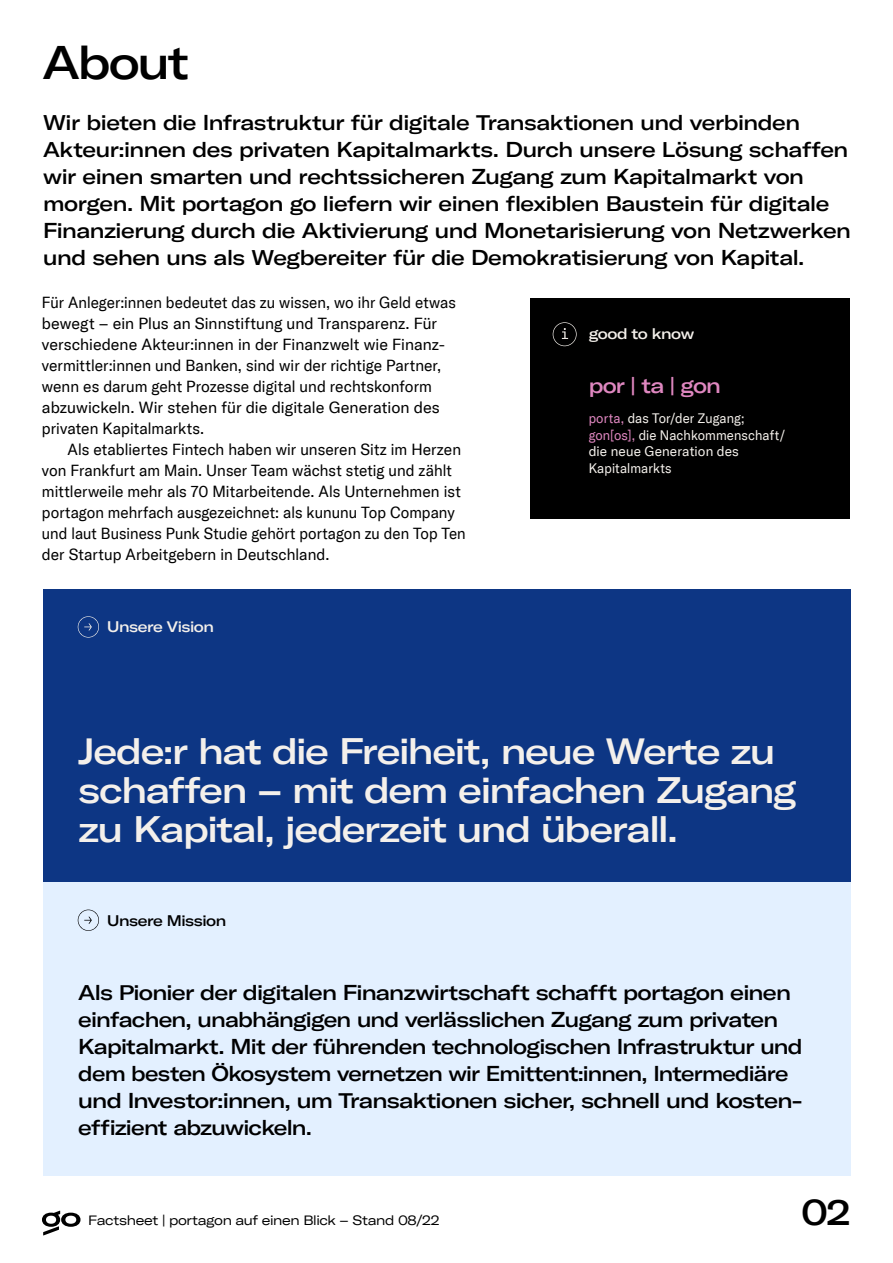
<style>
.page{position:relative;width:893px;height:1263px;background:#fff}
.page>*{position:absolute;margin:0;border:0;box-sizing:border-box;transform-origin:0 0}
.t1{font:500 expanded 46.5px "GT America";letter-spacing:-.045em;color:#000}
.t2{font:500 expanded 36px/39px "GT America";letter-spacing:-.04em;color:#f4f0eb}
.t3{font:500 expanded 36px "GT America";color:#000}
.t4{font:500 expanded 21px/27px "GT America";letter-spacing:-.025em;color:#000}
.t5{font:500 expanded 21px "GT America";letter-spacing:-.04em;color:#df87c0}
.t6{font:15.75px/21px "GT America";letter-spacing:.005em;color:#000}
.t7{font:500 expanded 15px "GT America";letter-spacing:-.03em;color:#f4f0eb}
.t8{font:500 expanded 15px "GT America";letter-spacing:-.03em;color:#000}
.t9{font:13.5px/16.5px "GT America";letter-spacing:.01em;color:#f4f0eb}
.t10{font:expanded 13.5px "GT America";letter-spacing:-.025em;color:#000}
.s1{color:#df87c0}
</style>
<div class="page">
<div style="left:43px;top:589px;width:808px;height:293px;background:#0d3684"></div>
<div style="left:43px;top:882px;width:808px;height:293px;background:#e3f0ff"></div>
<svg style="left:78px;top:616px;width:21px;height:22px"></svg>
<svg style="left:78px;top:909px;width:21px;height:22px"></svg>
<div style="left:530px;top:298px;width:320px;height:221px;background:#000"></div>
<svg style="left:553px;top:322px;width:24px;height:24px"></svg>
<svg style="left:42px;top:1210px;width:39px;height:25px"></svg>
<h1 class="t1" style="left:43px;top:34px;width:148px">About</h1>
<p class="t4" style="left:43px;top:109px;width:809px">Wir bieten die Infrastruktur für digitale Transaktionen und verbinden Akteur:innen des privaten Kapitalmarkts. Durch unsere Lösung schaffen wir einen smarten und rechtssicheren Zugang zum Kapitalmarkt von morgen. Mit portagon go liefern wir einen flexiblen Baustein für digitale Finanzierung durch die Aktivierung und Monetarisierung von Netzwerken und sehen uns als Wegbereiter für die Demokratisierung von Kapital.</p>
<p class="t6" style="left:42px;top:292px;width:415px">Für Anleger:innen bedeutet das zu wissen, wo ihr Geld etwas bewegt – ein Plus an Sinnstiftung und Transparenz. Für verschiedene Akteur:innen in der Finanzwelt wie Finanz&shy;vermittler:innen und Banken, sind wir der richtige Partner, wenn es darum geht Prozesse digital und rechtskonform abzuwickeln. Wir stehen für die digitale Generation des privaten Kapitalmarkts.</p>
<p class="t6" style="left:42px;top:439px;width:425px;text-indent:26px">Als etabliertes Fintech haben wir unseren Sitz im Herzen von Frankfurt am Main. Unser Team wächst stetig und zählt mittlerweile mehr als 70 Mitarbeitende. Als Unternehmen ist portagon mehrfach ausgezeichnet: als kununu Top Company und laut Business Punk Studie gehört portagon zu den Top Ten der Startup Arbeitgebern in Deutschland.</p>
<p class="t7" style="left:589px;top:324px;width:107px">good to know</p>
<p class="t5" style="left:589px;top:373px;width:134px">por | ta | gon</p>
<p class="t9" style="left:589px;top:410px;width:198px"><span class="s1">porta,</span> das Tor/der Zugang; <span class="s1">gon[os],</span> die Nachkommenschaft/ die neue Generation des<br>Kapitalmarkts</p>
<p class="t7" style="left:107px;top:618px;width:108px">Unsere Vision</p>
<h2 class="t2" style="left:78px;top:731px;width:720px">Jede:r hat die Freiheit, neue Werte zu schaffen – mit dem einfachen Zugang zu Kapital, jederzeit und überall.</h2>
<p class="t8" style="left:107px;top:911px;width:120px">Unsere Mission</p>
<p class="t4" style="left:78px;top:979px;width:726px">Als Pionier der digitalen Finanzwirtschaft schafft portagon einen einfachen, unabhängigen und verlässlichen Zugang zum privaten Kapitalmarkt. Mit der führenden technologischen Infrastruktur und dem besten Ökosystem vernetzen wir Emittent:innen, Intermediäre und Investor:innen, um Transaktionen sicher, schnell und kosten&shy;effizient abzuwickeln.</p>
<p class="t10" style="left:88px;top:1212px;width:353px">Factsheet | portagon auf einen Blick – Stand 08/22</p>
<h2 class="t3" style="left:801px;top:1190px;width:51px">02</h2>
</div>
